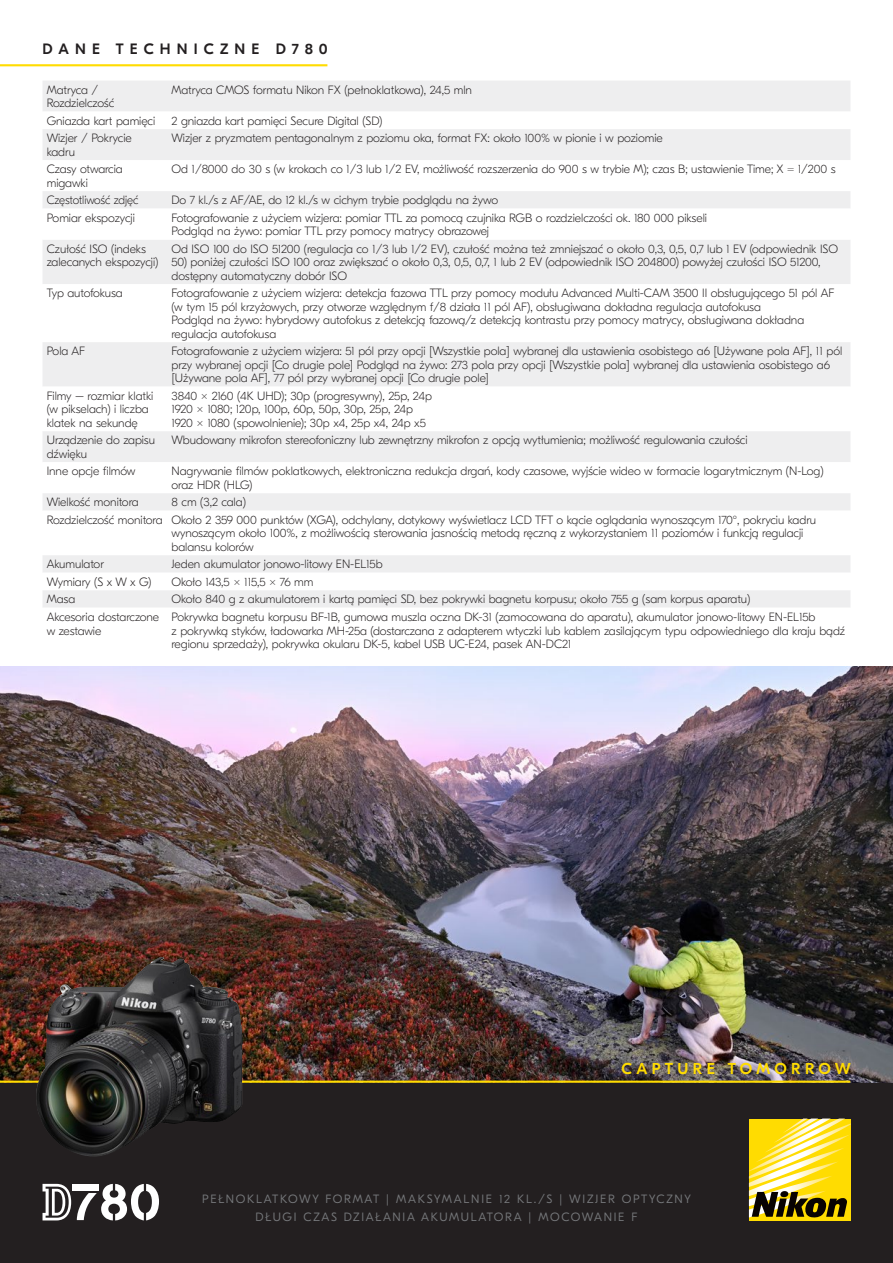
<style>
.page{position:relative;width:893px;height:1263px;background:#fff}
.page>*{position:absolute;margin:0;border:0;box-sizing:border-box;transform-origin:0 0}
.t1{font:500 15.75px "GT Eesti Pro Display";letter-spacing:.275em;color:#ffdc01}
.t2{font:500 15px "GT Eesti Pro Display";letter-spacing:.41em;color:#231f20}
.t3{font:100 12px/13.5px "GT Eesti Pro Display";letter-spacing:-.005em;color:#231f20}
.t4{font:300 12px/18px "GT Eesti Pro Display";letter-spacing:.14em;color:#76787b;text-align:center}
.t5{font:100 12px "GT Eesti Pro Display";letter-spacing:-.005em;color:#231f20;scale:.96 1}
</style>
<div class="page">
<div style="left:0;top:1083px;width:893px;height:180px;background:#231f20"></div>
<img style="left:0;top:666px;width:893px;height:417px">
<svg style="left:749px;top:1118px;width:102px;height:100px;background:#dac33f"></svg>
<hr style="left:0;top:1080px;width:850px;height:3px;background:#ffdc01">
<img style="left:36px;top:957px;width:124px;height:199px">
<svg style="left:43px;top:1184px;width:28px;height:36px"></svg>
<div style="left:73px;top:1184px;width:26px;height:7px;background:#fff"></div>
<svg style="left:77px;top:1184px;width:82px;height:36px"></svg>
<div style="left:43px;top:81px;width:807px;height:30px;background:#eeeeef"></div>
<svg style="left:43px;top:129px;width:807px;height:478px"></svg>
<hr style="left:0;top:64px;width:327px;height:2px;background:#ffdc01">
<p class="t2" style="left:43px;top:41px;width:287px">DANE TECHNICZNE D780</p>
<p class="t3" style="left:47px;top:83px;width:69px">Matryca /<br>Rozdzielczość</p>
<p class="t3" style="left:171px;top:83px;width:302px">Matryca CMOS formatu Nikon FX (pełnoklatkowa), 24,5 mln</p>
<p class="t3" style="left:47px;top:114px;width:110px">Gniazda kart pamięci</p>
<p class="t3" style="left:171px;top:114px;width:212px">2 gniazda kart pamięci Secure Digital (SD)</p>
<p class="t3" style="left:47px;top:132px;width:87px">Wizjer / Pokrycie kadru</p>
<p class="t3" style="left:171px;top:132px;width:493px">Wizjer z pryzmatem pentagonalnym z poziomu oka, format FX: około 100% w pionie i w poziomie</p>
<p class="t3" style="left:47px;top:163px;width:78px">Czasy otwarcia migawki</p>
<p class="t3" style="left:171px;top:163px;width:666px">Od 1/8000 do 30 s (w krokach co 1/3 lub 1/2 EV, możliwość rozszerzenia do 900 s w trybie M); czas B; ustawienie Time; X = 1/200 s</p>
<p class="t5" style="left:47px;top:194px;width:97px">Częstotliwość zdjęć</p>
<p class="t3" style="left:171px;top:194px;width:328px">Do 7 kl./s z AF/AE, do 12 kl./s w cichym trybie podglądu na żywo</p>
<p class="t3" style="left:47px;top:211px;width:90px">Pomiar ekspozycji</p>
<p class="t3" style="left:171px;top:211px;width:537px">Fotografowanie z użyciem wizjera: pomiar TTL za pomocą czujnika RGB o rozdzielczości ok. 180 000 pikseli<br>Podgląd na żywo: pomiar TTL przy pomocy matrycy obrazowej</p>
<p class="t3" style="left:47px;top:242px;width:113px">Czułość ISO (indeks zalecanych ekspozycji)</p>
<p class="t3" style="left:171px;top:242px;width:668px">Od ISO 100 do ISO 51200 (regulacja co 1/3 lub 1/2 EV), czułość można też zmniejszać o około 0,3, 0,5, 0,7 lub 1 EV (odpowiednik ISO</p>
<p class="t3" style="left:171px;top:256px;width:651px">50) poniżej czułości ISO 100 oraz zwiększać o około 0,3, 0,5, 0,7, 1 lub 2 EV (odpowiednik ISO 204800) powyżej czułości ISO 51200, dostępny automatyczny dobór ISO</p>
<p class="t3" style="left:47px;top:287px;width:77px">Typ autofokusa</p>
<p class="t3" style="left:171px;top:287px;width:664px">Fotografowanie z użyciem wizjera: detekcja fazowa TTL przy pomocy modułu Advanced Multi-CAM 3500 II obsługującego 51 pól AF (w tym 15 pól krzyżowych, przy otworze względnym f/8 działa 11 pól AF), obsługiwana dokładna regulacja autofokusa<br>Podgląd na żywo: hybrydowy autofokus z detekcją fazową/z detekcją kontrastu przy pomocy matrycy, obsługiwana dokładna regulacja autofokusa</p>
<p class="t3" style="left:47px;top:345px;width:40px">Pola AF</p>
<p class="t3" style="left:171px;top:345px;width:672px">Fotografowanie z użyciem wizjera: 51 pól przy opcji [Wszystkie pola] wybranej dla ustawienia osobistego a6 [Używane pola AF], 11 pól przy wybranej opcji [Co drugie pole] Podgląd na żywo: 273 pola przy opcji [Wszystkie pola] wybranej dla ustawienia osobistego a6 [Używane pola AF], 77 pól przy wybranej opcji [Co drugie pole]</p>
<p class="t3" style="left:47px;top:389px;width:108px">Filmy – rozmiar klatki (w pikselach) i liczba klatek na sekundę</p>
<p class="t3" style="left:171px;top:389px;width:262px">3840 x 2160 (4K UHD); 30p (progresywny), 25p, 24p<br>1920 x 1080; 120p, 100p, 60p, 50p, 30p, 25p, 24p<br>1920 x 1080 (spowolnienie); 30p x4, 25p x4, 24p x5</p>
<p class="t3" style="left:47px;top:434px;width:110px">Urządzenie do zapisu dźwięku</p>
<p class="t3" style="left:171px;top:434px;width:578px">Wbudowany mikrofon stereofoniczny lub zewnętrzny mikrofon z opcją wytłumienia; możliwość regulowania czułości</p>
<p class="t3" style="left:47px;top:465px;width:90px">Inne opcje filmów</p>
<p class="t3" style="left:171px;top:465px;width:654px">Nagrywanie filmów poklatkowych, elektroniczna redukcja drgań, kody czasowe, wyjście wideo w formacie logarytmicznym (N-Log) oraz HDR (HLG)</p>
<p class="t3" style="left:47px;top:496px;width:93px">Wielkość monitora</p>
<p class="t3" style="left:47px;top:494px;width:771px;line-height:17.5px;text-indent:125px">8 cm (3,2 cala)<br>Rozdzielczość monitora Około 2 359 000 punktów (XGA), odchylany, dotykowy wyświetlacz LCD TFT o kącie oglądania wynoszącym 170°, pokryciu kadru</p>
<p class="t3" style="left:171px;top:527px;width:633px">wynoszącym około 100%, z możliwością sterowania jasnością metodą ręczną z wykorzystaniem 11 poziomów i funkcją regulacji balansu kolorów</p>
<p class="t3" style="left:47px;top:558px;width:59px">Akumulator</p>
<p class="t3" style="left:171px;top:558px;width:213px">Jeden akumulator jonowo-litowy EN-EL15b</p>
<p class="t3" style="left:47px;top:575px;width:106px">Wymiary (S x W x G)</p>
<p class="t3" style="left:171px;top:575px;width:143px">Około 143,5 x 115,5 x 76 mm</p>
<p class="t3" style="left:47px;top:593px;width:30px">Masa</p>
<p class="t3" style="left:171px;top:593px;width:580px">Około 840 g z akumulatorem i kartą pamięci SD, bez pokrywki bagnetu korpusu; około 755 g (sam korpus aparatu)</p>
<p class="t3" style="left:47px;top:610px;width:114px">Akcesoria dostarczone w zestawie</p>
<p class="t3" style="left:171px;top:610px;width:675px">Pokrywka bagnetu korpusu BF-1B, gumowa muszla oczna DK-31 (zamocowana do aparatu), akumulator jonowo-litowy EN-EL15b<br>z pokrywką styków, ładowarka MH-25a (dostarczana z adapterem wtyczki lub kablem zasilającym typu odpowiedniego dla kraju bądź regionu sprzedaży), pokrywka okularu DK-5, kabel USB UC-E24, pasek AN-DC21</p>
<h1 class="t1" style="left:621px;top:1060px;width:231px">CAPTURE TOMORROW</h1>
<p class="t4" style="left:202px;top:1190px;width:490px">PEŁNOKLATKOWY FORMAT | MAKSYMALNIE 12 KL./S | WIZJER OPTYCZNY<br>DŁUGI CZAS DZIAŁANIA AKUMULATORA | MOCOWANIE F</p>
</div>
